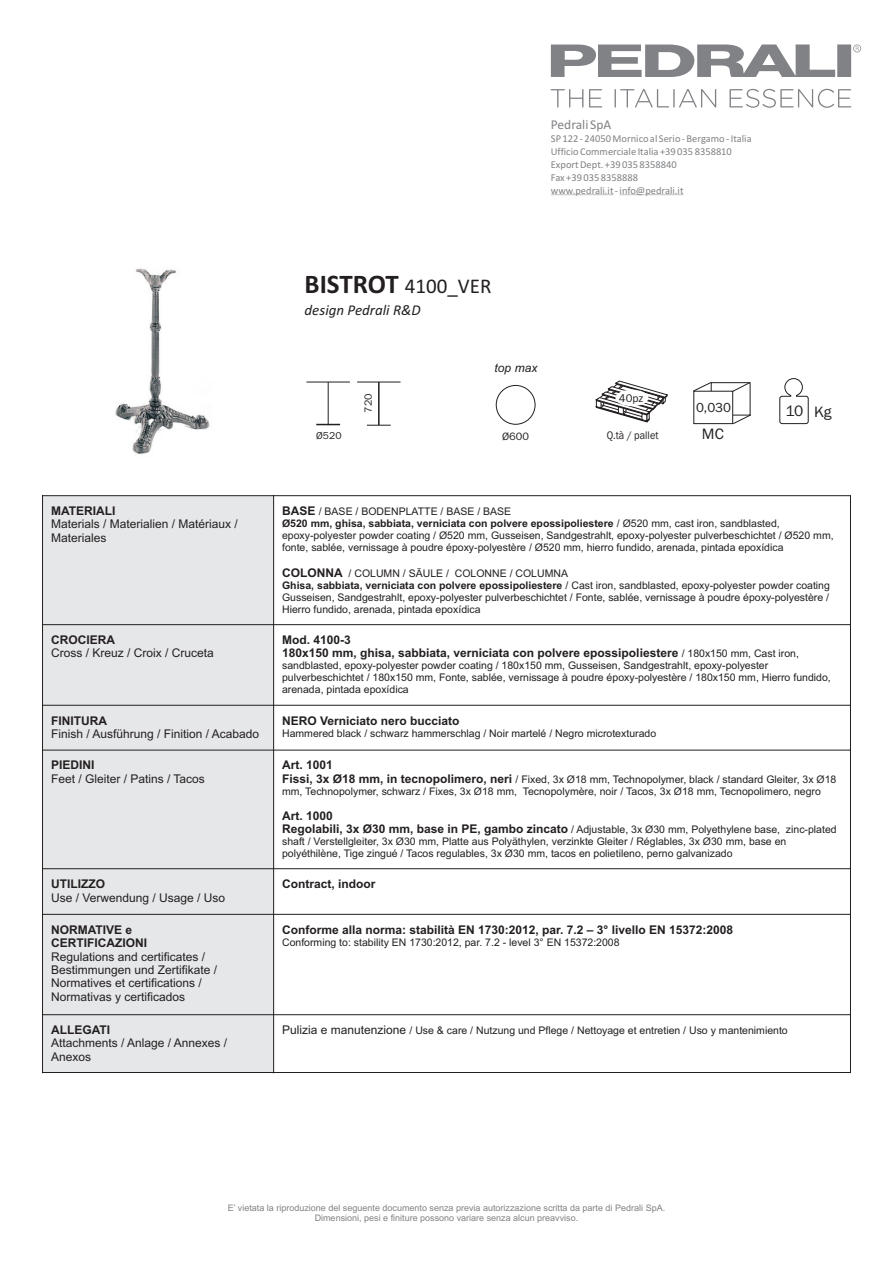
<style>
.page{position:relative;width:893px;height:1263px;background:#fff}
.page>*{position:absolute;margin:0;border:0;box-sizing:border-box;transform-origin:0 0}
.t1{font:21px "Calibri";color:#231f20}
.t2{font:15.6px "Franklin Gothic";color:#231f20}
.t3{font:italic 15px "Calibri";color:#231f20}
.t4{font:13.5px "Calibri";color:#808285}
.t5{font:13.5px "Franklin Gothic";color:#231f20}
.t6{font:12px/13.4px "Arial";color:#231f20}
.t7{font:700 12px/13.4px "Arial";color:#231f20}
.t8{font:italic 12px "Arial";color:#231f20}
.t9{font:11.4px "Franklin Gothic";color:#231f20;scale:.9 1}
.t10{font:11.4px "Franklin Gothic";color:#231f20}
.t11{font:10.95px "Franklin Gothic";color:#231f20}
.t12{font:10.65px "Franklin Gothic";color:#231f20}
.t13{font:10.5px/11.9px "Arial";color:#231f20}
.t14{font:10.5px/12.8px "Calibri";color:#808285}
.t15{font:10.35px "Franklin Gothic";color:#231f20}
.t16{font:9px/10.1px "Arial";color:#808285;text-align:center}
.s1{font-weight:700;font-size:27px}
.s2{font-weight:700}
.s3{font-weight:700;font-size:12px}
.s4{font-weight:400;font-size:10.5px}
.s5{font-size:12px}
</style>
<div class="page">
<div style="left:43px;top:496px;width:231px;height:129px;background:#e6e7e9"></div>
<div style="left:43px;top:625px;width:231px;height:80px;background:#e6e7e9"></div>
<div style="left:43px;top:705px;width:231px;height:45px;background:#e6e7e9"></div>
<div style="left:43px;top:750px;width:231px;height:119px;background:#e6e7e9"></div>
<div style="left:43px;top:869px;width:231px;height:45px;background:#e6e7e9"></div>
<div style="left:43px;top:914px;width:231px;height:101px;background:#e6e7e9"></div>
<div style="left:43px;top:1015px;width:231px;height:57px;background:#e6e7e9"></div>
<hr style="left:42px;top:495px;width:1px;height:578px;background:#231f20">
<hr style="left:273px;top:495px;width:1px;height:578px;background:#231f20">
<hr style="left:850px;top:495px;width:1px;height:578px;background:#231f20">
<hr style="left:42px;top:1072px;width:809px;height:1px;background:#231f20">
<hr style="left:42px;top:1014px;width:809px;height:1px;background:#231f20">
<hr style="left:42px;top:914px;width:809px;height:1px;background:#231f20">
<hr style="left:42px;top:868px;width:809px;height:1px;background:#231f20">
<hr style="left:42px;top:750px;width:809px;height:1px;background:#231f20">
<hr style="left:42px;top:705px;width:809px;height:1px;background:#231f20">
<hr style="left:42px;top:624px;width:809px;height:1px;background:#231f20">
<hr style="left:42px;top:495px;width:809px;height:1px;background:#231f20">
<hr style="left:378px;top:382px;width:2px;height:43px;background:#231f20">
<hr style="left:357px;top:382px;width:44px;height:1px;background:#231f20">
<svg style="left:367px;top:425px;width:24px;height:1px"></svg>
<hr style="left:328px;top:382px;width:1px;height:43px;background:#231f20">
<hr style="left:306px;top:382px;width:44px;height:1px;background:#231f20">
<svg style="left:316px;top:424px;width:24px;height:1px"></svg>
<svg style="left:779px;top:378px;width:30px;height:46px"></svg>
<svg style="left:693px;top:382px;width:58px;height:43px"></svg>
<svg style="left:596px;top:381px;width:72px;height:41px"></svg>
<div style="left:615px;top:390px;width:33px;height:16px;background:#fff;border-radius:50%"></div>
<div style="left:496px;top:385px;width:39px;height:39px;border:1px solid #231f20;border-radius:50%"></div>
<img style="left:115px;top:268px;width:95px;height:186px">
<hr style="left:551px;top:195px;width:62px;height:1px;background:#808285">
<hr style="left:620px;top:195px;width:63px;height:1px;background:#808285">
<svg style="left:551px;top:44px;width:310px;height:64px"></svg>
<p class="t4" style="left:551px;top:119px;width:62px">Pedrali SpA</p>
<p class="t14" style="left:551px;top:133px;width:202px">SP 122 - 24050 Mornico al Serio - Bergamo - Italia Ufficio Commerciale Italia +39 035 8358810<br>Export Dept. +39 035 8358840<br>Fax +39 035 8358888<br>www.pedrali.it - info@pedrali.it</p>
<p class="t1" style="left:305px;top:277px;width:188px"><span class="s1">BISTROT</span> 4100_VER</p>
<p class="t3" style="left:305px;top:303px;width:118px">design Pedrali R&amp;D</p>
<p class="t15" style="left:316px;top:432px;width:27px">Ø520</p>
<p class="t12" style="left:364px;top:413px;width:21px;rotate:-90deg">720</p>
<p class="t8" style="left:495px;top:363px;width:44px">top max</p>
<p class="t11" style="left:502px;top:432px;width:28px">Ø600</p>
<p class="t10" style="left:619px;top:394px;width:26px">40pz</p>
<p class="t5" style="left:696px;top:402px;width:37px">0,030</p>
<p class="t9" style="left:607px;top:431px;width:59px">Q.tà / pallet</p>
<p class="t2" style="left:702px;top:428px;width:23px">MC</p>
<p class="t2" style="left:785px;top:406px;width:48px">10 Kg</p>
<p class="t6" style="left:51px;top:505px;width:188px"><span class="s2">MATERIALI<br></span>Materials / Materialien / Matériaux /<br>Materiales</p>
<p class="t13" style="left:282px;top:506px;width:553px"><span class="s3">BASE</span> / BASE / BODENPLATTE / BASE / BASE<br><span class="s2">Ø520 mm, ghisa, sabbiata, verniciata con polvere epossipoliestere</span> / Ø520 mm, cast iron, sandblasted, epoxy-polyester powder coating / Ø520 mm, Gusseisen, Sandgestrahlt, epoxy-polyester pulverbeschichtet / Ø520 mm, fonte, sablée, vernissage à poudre époxy-polyestère / Ø520 mm, hierro fundido, arenada, pintada epoxídica</p>
<p class="t13" style="left:282px;top:568px;width:549px"><span class="s3">COLONNA</span> / COLUMN / SÄULE / COLONNE / COLUMNA<br><span class="s2">Ghisa, sabbiata, verniciata con polvere epossipoliestere</span> / Cast iron, sandblasted, epoxy-polyester powder coating Gusseisen, Sandgestrahlt, epoxy-polyester pulverbeschichtet / Fonte, sablée, vernissage à poudre époxy-polyestère / Hierro fundido, arenada, pintada epoxídica</p>
<p class="t6" style="left:51px;top:634px;width:164px"><span class="s2">CROCIERA<br></span>Cross / Kreuz / Croix / Cruceta</p>
<p class="t7" style="left:282px;top:634px;width:518px">Mod. 4100-3<br>180x150 mm, ghisa, sabbiata, verniciata con polvere epossipoliestere <span class="s4">/ 180x150 mm, Cast iron,</span></p>
<p class="t13" style="left:282px;top:661px;width:550px">sandblasted, epoxy-polyester powder coating / 180x150 mm, Gusseisen, Sandgestrahlt, epoxy-polyester pulverbeschichtet / 180x150 mm, Fonte, sablée, vernissage à poudre époxy-polyestère / 180x150 mm, Hierro fundido, arenada, pintada epoxídica</p>
<p class="t6" style="left:51px;top:715px;width:210px"><span class="s2">FINITURA<br></span>Finish / Ausführung / Finition / Acabado</p>
<p class="t7" style="left:282px;top:715px;width:179px">NERO Verniciato nero bucciato</p>
<p class="t13" style="left:282px;top:728px;width:376px">Hammered black / schwarz hammerschlag / Noir martelé / Negro microtexturado</p>
<p class="t6" style="left:51px;top:760px;width:155px"><span class="s2">PIEDINI<br></span>Feet / Gleiter / Patins / Tacos</p>
<p class="t7" style="left:282px;top:760px;width:52px">Art. 1001</p>
<p class="t13" style="left:282px;top:774px;width:556px"><span class="s3">Fissi, 3x Ø18 mm, in tecnopolimero, neri</span> / Fixed, 3x Ø18 mm, Technopolymer, black / standard Gleiter, 3x Ø18 mm, Technopolymer, schwarz / Fixes, 3x Ø18 mm, Tecnopolymère, noir / Tacos, 3x Ø18 mm, Tecnopolimero, negro</p>
<p class="t7" style="left:282px;top:810px;width:52px">Art. 1000</p>
<p class="t13" style="left:282px;top:824px;width:556px"><span class="s3">Regolabili, 3x Ø30 mm, base in PE, gambo zincato</span> / Adjustable, 3x Ø30 mm, Polyethylene base, zinc-plated shaft / Verstellgleiter, 3x Ø30 mm, Platte aus Polyäthylen, verzinkte Gleiter / Réglables, 3x Ø30 mm, base en polyéthilène, Tige zingué / Tacos regulables, 3x Ø30 mm, tacos en polietileno, perno galvanizado</p>
<p class="t6" style="left:51px;top:878px;width:176px"><span class="s2">UTILIZZO<br></span>Use / Verwendung / Usage / Uso</p>
<p class="t7" style="left:282px;top:878px;width:95px">Contract, indoor</p>
<p class="t6" style="left:51px;top:924px;width:168px"><span class="s2">NORMATIVE e<br>CERTIFICAZIONI<br></span>Regulations and certificates /<br>Bestimmungen und Zertifikate /<br>Normatives et certifications /<br>Normativas y certificados</p>
<p class="t7" style="left:282px;top:924px;width:453px">Conforme alla norma: stabilità EN 1730:2012, par. 7.2 – 3° livello EN 15372:2008</p>
<p class="t13" style="left:282px;top:937px;width:339px">Conforming to: stability EN 1730:2012, par. 7.2 - level 3° EN 15372:2008</p>
<p class="t6" style="left:51px;top:1024px;width:178px"><span class="s2">ALLEGATI<br></span>Attachments / Anlage / Annexes /<br>Anexos</p>
<p class="t13" style="left:282px;top:1025px;width:507px"><span class="s5">Pulizia e manutenzione</span> / Use &amp; care / Nutzung und Pflege / Nettoyage et entretien / Uso y mantenimiento</p>
<p class="t16" style="left:228px;top:1203px;width:439px">E’ vietata la riproduzione del seguente documento senza previa autorizzazione scritta da parte di Pedrali SpA.<br>Dimensioni, pesi e finiture possono variare senza alcun preavviso.</p>
</div>
